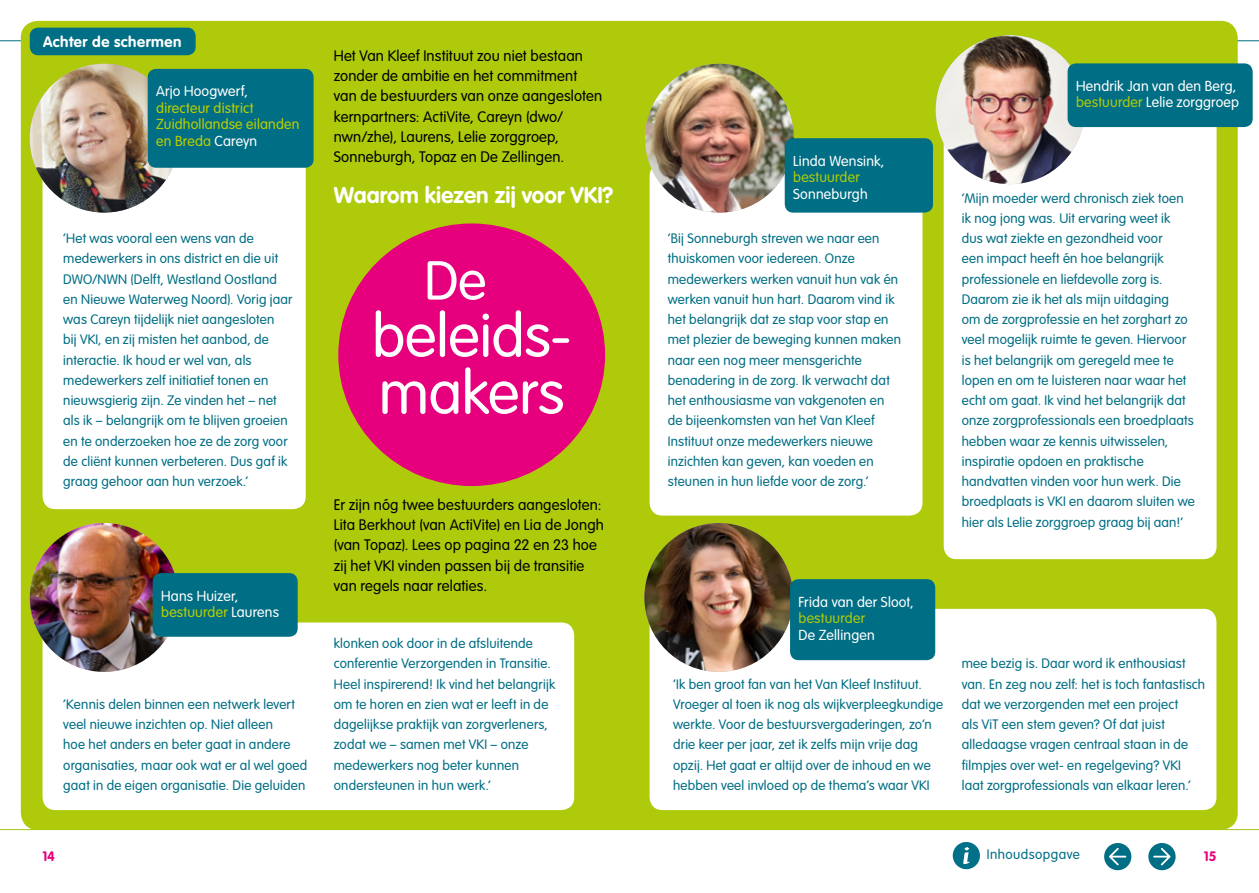
<style>
.page{position:relative;width:1259px;height:893px;background:#fff}
.page>*{position:absolute;margin:0;border:0;box-sizing:border-box;transform-origin:0 0}
.t1{font:300 60px/57px "VAG Rounded Std";letter-spacing:-.005em;color:#fff}
.t2{font:300 54px "VAG Rounded Std";color:#fff}
.t3{font:700 22.5px "VAG Rounded Std";color:#fff}
.t4{font:300 15px/20.2px "VAG Rounded Std";letter-spacing:.01em;color:#000}
.t5{font:700 15px "VAG Rounded Std";letter-spacing:.035em;color:#fff}
.t6{font:300 14.25px/16.5px "VAG Rounded Std";letter-spacing:.015em;color:#fff}
.t7{font:300 14.25px/16.5px "VAG Rounded Std";letter-spacing:.015em;color:#bccf00}
.t8{font:300 14.25px "VAG Rounded Std";letter-spacing:.015em;color:#afca0b}
.t9{font:300 13.5px/20.2px "VAG Rounded Std";letter-spacing:.015em;color:#006e84}
.t10{font:300 13.5px "VAG Rounded Std";letter-spacing:.035em;color:#006e84}
.t11{font:700 13.5px "VAG Rounded Std";color:#e6007d}
.s1{color:#fff}
.s2{color:#bccf00}
.s3{color:#afca0b}
</style>
<div class="page">
<hr style="left:0;top:40px;width:1259px;height:1px;background:#006e84">
<hr style="left:0;top:829px;width:1259px;height:1px;background:#a2c617">
<div style="left:1148px;top:843px;width:27px;height:27px;background:#006e84;border-radius:50%"></div>
<svg style="left:1153px;top:848px;width:17px;height:17px"></svg>
<div style="left:1104px;top:843px;width:27px;height:27px;background:#006e84;border-radius:50%"></div>
<svg style="left:1109px;top:848px;width:17px;height:17px"></svg>
<div style="left:952px;top:842px;width:28px;height:27px;background:#007188;border-radius:50%"></div>
<svg style="left:963px;top:847px;width:6px;height:17px"></svg>
<div style="left:21px;top:21px;width:1216px;height:809px;background:#afca0b;border-radius:17px"></div>
<div style="left:43px;top:89px;width:263px;height:420px;background:#fff;border-radius:13px"></div>
<img style="left:30px;top:64px;width:149px;height:149px;border-radius:74px">
<div style="left:43px;top:622px;width:531px;height:188px;background:#fff;border-radius:13px"></div>
<div style="left:148px;top:69px;width:166px;height:99px;background:#006e84;border-radius:9px"></div>
<img style="left:30px;top:523px;width:149px;height:149px;border-radius:74px">
<div style="left:338px;top:223px;width:267px;height:263px;background:#e6007d;border-radius:50%"></div>
<div style="left:153px;top:573px;width:145px;height:64px;background:#006e84;border-radius:9px"></div>
<div style="left:649px;top:164px;width:273px;height:352px;background:#fff;border-radius:13px"></div>
<img style="left:645px;top:64px;width:149px;height:149px;border-radius:74px">
<div style="left:784px;top:138px;width:149px;height:75px;background:#006e84;border-radius:9px"></div>
<div style="left:943px;top:101px;width:273px;height:458px;background:#fff;border-radius:13px"></div>
<img style="left:935px;top:35px;width:149px;height:149px;border-radius:74px">
<div style="left:1067px;top:63px;width:185px;height:64px;background:#006e84;border-radius:9px"></div>
<div style="left:649px;top:609px;width:567px;height:201px;background:#fff;border-radius:13px"></div>
<img style="left:644px;top:523px;width:149px;height:149px;border-radius:74px">
<div style="left:790px;top:579px;width:145px;height:81px;background:#006e84;border-radius:9px"></div>
<div style="left:30px;top:28px;width:166px;height:27px;background:#006e84;border-radius:9px"></div>
<p class="t5" style="left:43px;top:33px;width:140px">Achter de schermen</p>
<p class="t6" style="left:156px;top:84px;width:93px">Arjo Hoogwerf,</p>
<p class="t7" style="left:156px;top:100px;width:145px">directeur district<br>Zuidhollandse eilanden en Breda <span class="s1">Careyn</span></p>
<p class="t9" style="left:63px;top:229px;width:231px">‘Het was vooral een wens van de medewerkers in ons district en die uit DWO/NWN (Delft, Westland Oostland en Nieuwe Waterweg Noord). Vorig jaar was Careyn tijdelijk niet aangesloten<br>bij VKI, en zij misten het aanbod, de interactie. Ik houd er wel van, als medewerkers zelf initiatief tonen en nieuwsgierig zijn. Ze vinden het – net als ik – belangrijk om te blijven groeien en te onderzoeken hoe ze de zorg voor de cliënt kunnen verbeteren. Dus gaf ik graag gehoor aan hun verzoek.’</p>
<p class="t6" style="left:161px;top:588px;width:119px">Hans Huizer, <span class="s2">bestuurder</span> Laurens</p>
<p class="t9" style="left:63px;top:694px;width:245px">‘Kennis delen binnen een netwerk levert veel nieuwe inzichten op. Niet alleen<br>hoe het anders en beter gaat in andere organisaties, maar ook wat er al wel goed gaat in de eigen organisatie. Die geluiden</p>
<p class="t4" style="left:334px;top:46px;width:270px">Het Van Kleef Instituut zou niet bestaan zonder de ambitie en het commitment van de bestuurders van onze aangesloten kernpartners: ActiVite, Careyn (dwo/ nwn/zhe), Laurens, Lelie zorggroep, Sonneburgh, Topaz en De Zellingen.</p>
<h3 class="t3" style="left:334px;top:181px;width:281px">Waarom kiezen zij voor VKI?</h3>
<h2 class="t2" style="left:424px;top:250px;width:64px">De</h2>
<h1 class="t1" style="left:372px;top:309px;width:201px">beleids&shy;makers</h1>
<p class="t4" style="left:334px;top:495px;width:272px">Er zijn nóg twee bestuurders aangesloten:<br>Lita Berkhout (van ActiVite) en Lia de Jongh (van Topaz). Lees op pagina 22 en 23 hoe zij het VKI vinden passen bij de transitie van regels naar relaties.</p>
<p class="t9" style="left:334px;top:634px;width:223px">klonken ook door in de afsluitende conferentie Verzorgenden in Transitie.<br>Heel inspirerend! Ik vind het belangrijk om te horen en zien wat er leeft in de dagelijkse praktijk van zorgverleners, zodat we – samen met VKI – onze medewerkers nog beter kunnen ondersteunen in hun werk.’</p>
<p class="t6" style="left:1076px;top:78px;width:164px">Hendrik Jan van den Berg, <span class="s3">bestuurder</span> Lelie zorggroep</p>
<p class="t6" style="left:793px;top:153px;width:93px">Linda Wensink,</p>
<p class="t8" style="left:793px;top:169px;width:68px">bestuurder</p>
<p class="t6" style="left:793px;top:186px;width:76px">Sonneburgh</p>
<p class="t9" style="left:961px;top:188px;width:235px">‘Mijn moeder werd chronisch ziek toen ik nog jong was. Uit ervaring weet ik dus wat ziekte en gezondheid voor<br>een impact heeft én hoe belangrijk professionele en liefdevolle zorg is.<br>Daarom zie ik het als mijn uitdaging<br>om de zorgprofessie en het zorghart zo veel mogelijk ruimte te geven. Hiervoor is het belangrijk om geregeld mee te lopen en om te luisteren naar waar het echt om gaat. Ik vind het belangrijk dat onze zorgprofessionals een broedplaats hebben waar ze kennis uitwisselen, inspiratie opdoen en praktische handvatten vinden voor hun werk. Die broedplaats is VKI en daarom sluiten we hier als Lelie zorggroep graag bij aan!’</p>
<p class="t9" style="left:668px;top:229px;width:235px">‘Bij Sonneburgh streven we naar een thuiskomen voor iedereen. Onze medewerkers werken vanuit hun vak én werken vanuit hun hart. Daarom vind ik het belangrijk dat ze stap voor stap en met plezier de beweging kunnen maken naar een nog meer mensgerichte benadering in de zorg. Ik verwacht dat het enthousiasme van vakgenoten en de bijeenkomsten van het Van Kleef Instituut onze medewerkers nieuwe inzichten kan geven, kan voeden en steunen in hun liefde voor de zorg.’</p>
<p class="t6" style="left:798px;top:594px;width:116px">Frida van der Sloot,</p>
<p class="t8" style="left:798px;top:610px;width:68px">bestuurder</p>
<p class="t6" style="left:798px;top:627px;width:78px">De Zellingen</p>
<p class="t9" style="left:673px;top:674px;width:272px">‘Ik ben groot fan van het Van Kleef Instituut.<br>Vroeger al toen ik nog als wijkverpleegkundige werkte. Voor de bestuursvergaderingen, zo’n drie keer per jaar, zet ik zelfs mijn vrije dag opzij. Het gaat er altijd over de inhoud en we hebben veel invloed op de thema’s waar VKI</p>
<p class="t9" style="left:961px;top:654px;width:245px">mee bezig is. Daar word ik enthousiast van. En zeg nou zelf: het is toch fantastisch dat we verzorgenden met een project<br>als ViT een stem geven? Of dat juist alledaagse vragen centraal staan in de filmpjes over wet- en regelgeving? VKI laat zorgprofessionals van elkaar leren.’</p>
<p class="t10" style="left:986px;top:846px;width:95px">Inhoudsopgave</p>
<p class="t11" style="left:43px;top:848px;width:14px">14</p>
<p class="t11" style="left:1203px;top:848px;width:14px">15</p>
</div>
